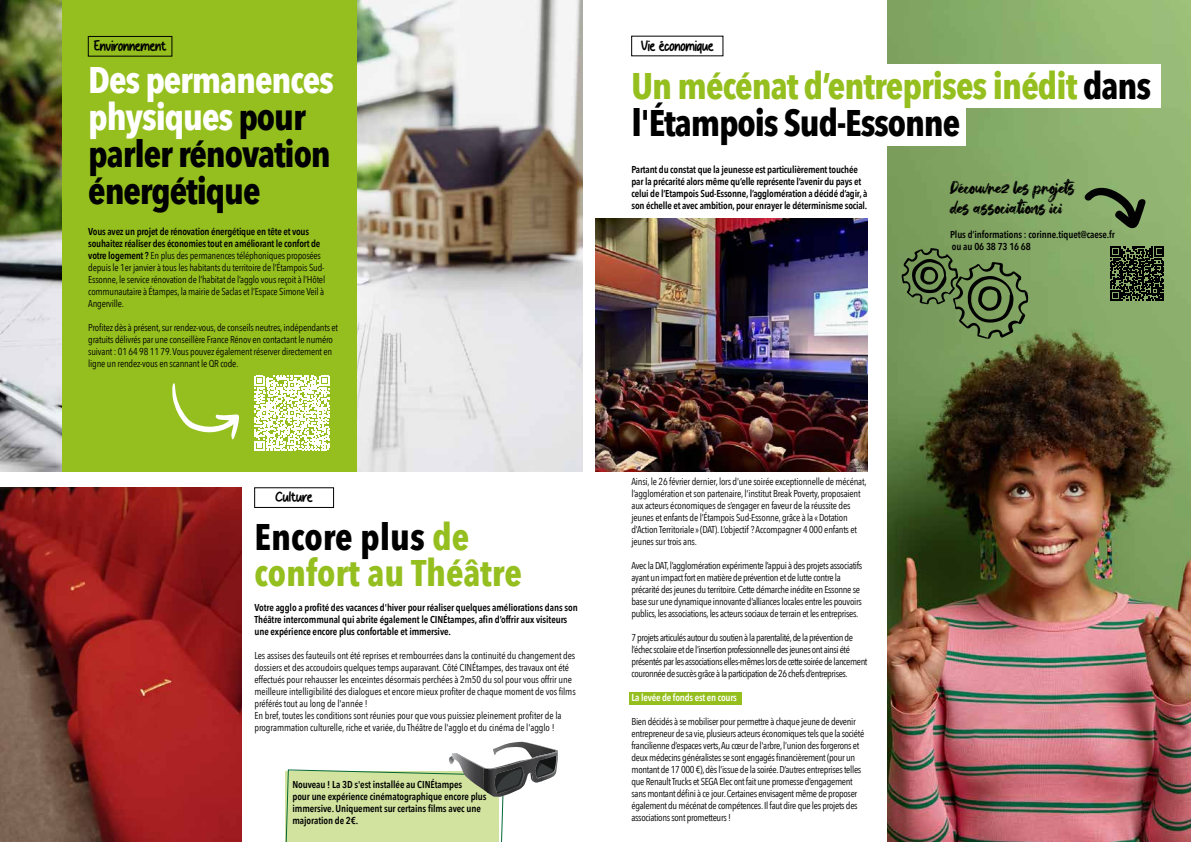
<style>
.page{position:relative;width:1191px;height:842px;background:#fff}
.page>*{position:absolute;margin:0;border:0;box-sizing:border-box;transform-origin:0 0}
.t1{font:700 37px/37px "Avenir Next Condensed";letter-spacing:-.03em;color:#000}
.t2{font:700 37px/37px "Avenir Next Condensed";letter-spacing:-.025em;color:#95bf1f}
.t3{font:700 37px/36px "Avenir Next Condensed";color:#95bf1f}
.t4{font:17px/20.4px "Hey October";letter-spacing:-.01em;color:#000}
.t5{font:15px "Chocolate Donuts";letter-spacing:-.05em;color:#000}
.t6{font:12px "Avenir Next Condensed";color:#000}
.t7{font:10px/12px "Avenir Next Condensed";letter-spacing:-.02em;color:#000}
.t8{font:600 10px/12px "Avenir Next Condensed";letter-spacing:-.01em;color:#000}
.t9{font:10px/12px "Avenir Next Condensed";letter-spacing:-.04em;color:#000}
.t10{font:600 10px "Avenir Next Condensed";letter-spacing:-.02em;color:#fff}
.s1{font-family:"Lilita One";color:#fff}
.s2{color:#fff}
.s3{font-weight:600}
.s4{color:#000}
</style>
<div class="page">
<div style="left:628px;top:692px;width:113px;height:12px;background:#95bf1f"></div>
<img style="left:0;top:488px;width:241px;height:354px">
<div style="left:254px;top:488px;width:80px;height:20px;border:1px solid #000"></div>
<img style="left:0;top:0;width:583px;height:471px">
<div style="left:63px;top:0;width:294px;height:471px;background:#95bf1f"></div>
<div style="left:88px;top:36px;width:84px;height:20px;border:1px solid #000"></div>
<svg style="left:254px;top:376px;width:76px;height:75px"></svg>
<svg style="left:172px;top:383px;width:67px;height:56px"></svg>
<img style="left:887px;top:0;width:304px;height:842px">
<div style="left:615px;top:65px;width:545px;height:43px;background:#fff"></div>
<div style="left:615px;top:102px;width:351px;height:43px;background:#fff"></div>
<svg style="left:901px;top:248px;width:127px;height:91px;background:#65814d"></svg>
<svg style="left:1110px;top:246px;width:54px;height:55px;background:#2c3722"></svg>
<svg style="left:1082px;top:185px;width:64px;height:44px;background:#667f50"></svg>
<img style="left:595px;top:219px;width:272px;height:252px">
<img style="left:493px;top:742px;width:62px;height:8px">
<svg style="left:285px;top:750px;width:273px;height:92px"></svg>
<p class="t6" style="left:39px;top:34px;width:115px"><span class="s1">MON AGGLO</span> Actualités</p>
<h3 class="t5" style="left:94px;top:39px;width:74px">Environnement</h3>
<h1 class="t1" style="left:88px;top:62px;width:247px"><span class="s2">Des permanences physiques</span> pour parler rénovation énergétique</h1>
<p class="t7" style="left:88px;top:225px;width:238px"><span class="s3">Vous avez un projet de rénovation énergétique en tête et vous souhaitez réaliser des économies tout en améliorant le confort de votre logement ?</span> En plus des permanences téléphoniques proposées depuis le 1er janvier à tous les habitants du territoire de l’Étampois Sud-Essonne, le service rénovation de l’habitat de l’agglo vous reçoit à l’Hôtel communautaire à Étampes, la mairie de Saclas et l’Espace Simone Veil à Angerville.</p>
<p class="t7" style="left:88px;top:321px;width:251px">Profitez dès à présent, sur rendez-vous, de conseils neutres, indépendants et gratuits délivrés par une conseillère France Rénov en contactant le numéro suivant : 01 64 98 11 79. Vous pouvez également réserver directement en ligne un rendez-vous en scannant le QR code.</p>
<h3 class="t5" style="left:275px;top:490px;width:39px">Culture</h3>
<h1 class="t3" style="left:254px;top:518px;width:269px"><span class="s4">Encore plus</span> de confort au Théâtre</h1>
<p class="t8" style="left:254px;top:602px;width:325px">Votre agglo a profité des vacances d'hiver pour réaliser quelques améliorations dans son<br>Théâtre intercommunal qui abrite également le CINÉtampes, afin d’offrir aux visiteurs une expérience encore plus confortable et immersive.</p>
<p class="t7" style="left:254px;top:649px;width:323px">Les assises des fauteuils ont été reprises et rembourrées dans la continuité du changement des dossiers et des accoudoirs quelques temps auparavant. Côté CINÉtampes, des travaux ont été effectués pour rehausser les enceintes désormais perchées à 2m50 du sol pour vous offrir une meilleure intelligibilité des dialogues et encore mieux profiter de chaque moment de vos films préférés tout au long de l'année !<br>En bref, toutes les conditions sont réunies pour que vous puissiez pleinement profiter de la programmation culturelle, riche et variée, du Théâtre de l'agglo et du cinéma de l'agglo !</p>
<p class="t8" style="left:292px;top:778px;width:196px">Nouveau ! La 3D s'est installée au CINÉtampes<br>pour une expérience cinématographique encore plus immersive. Uniquement sur certains films avec une majoration de 2€.</p>
<h3 class="t5" style="left:640px;top:38px;width:75px">Vie économique</h3>
<h1 class="t2" style="left:631px;top:68px;width:521px">Un mécénat d’entreprises inédit <span class="s4">dans l'Étampois Sud-Essonne</span></h1>
<h2 class="t4" style="left:950px;top:180px;width:126px">Découvrez les projets des associations ici</h2>
<p class="t8" style="left:950px;top:228px;width:166px">Plus d’informations : corinne.tiquet@caese.fr ou au 06 38 73 16 68</p>
<p class="t8" style="left:631px;top:163px;width:238px">Partant du constat que la jeunesse est particulièrement touchée par la précarité alors même qu’elle représente l’avenir du pays et celui de l’Etampois Sud-Essonne, l’agglomération a décidé d’agir, à son échelle et avec ambition, pour enrayer le déterminisme social.</p>
<p class="t7" style="left:631px;top:475px;width:236px">Ainsi, le 26 février dernier, lors d’une soirée exceptionnelle de mécénat, l’agglomération et son partenaire, l'institut Break Poverty, proposaient aux acteurs économiques de s’engager en faveur de la réussite des jeunes et enfants de l’Étampois Sud-Essonne, grâce à la « Dotation d’Action Territoriale » (DAT). L’objectif ? Accompagner 4 000 enfants et jeunes sur trois ans.</p>
<p class="t7" style="left:631px;top:559px;width:232px">Avec la DAT, l’agglomération expérimente l’appui à des projets associatifs ayant un impact fort en matière de prévention et de lutte contre la précarité des jeunes du territoire. Cette démarche inédite en Essonne se base sur une dynamique innovante d’alliances locales entre les pouvoirs publics, les associations, les acteurs sociaux de terrain et les entreprises.</p>
<p class="t9" style="left:631px;top:631px;width:237px">7 projets articulés autour du soutien à la parentalité, de la prévention de l’échec scolaire et de l’insertion professionnelle des jeunes ont ainsi été présentés par les associations elles-mêmes lors de cette soirée de lancement couronnée de succès grâce à la participation de 26 chefs d’entreprises.</p>
<p class="t10" style="left:631px;top:689px;width:107px">La levée de fonds est en cours</p>
<p class="t7" style="left:631px;top:715px;width:234px">Bien décidés à se mobiliser pour permettre à chaque jeune de devenir entrepreneur de sa vie, plusieurs acteurs économiques tels que la société francilienne d’espaces verts, Au cœur de l'arbre, l’union des forgerons et deux médecins généralistes se sont engagés financièrement (pour un montant de 17 000 €), dès l’issue de la soirée. D’autres entreprises telles que Renault Trucks et SEGA Elec ont fait une promesse d’engagement sans montant défini à ce jour. Certaines envisagent même de proposer également du mécénat de compétences. Il faut dire que les projets des associations sont prometteurs !</p>
</div>
